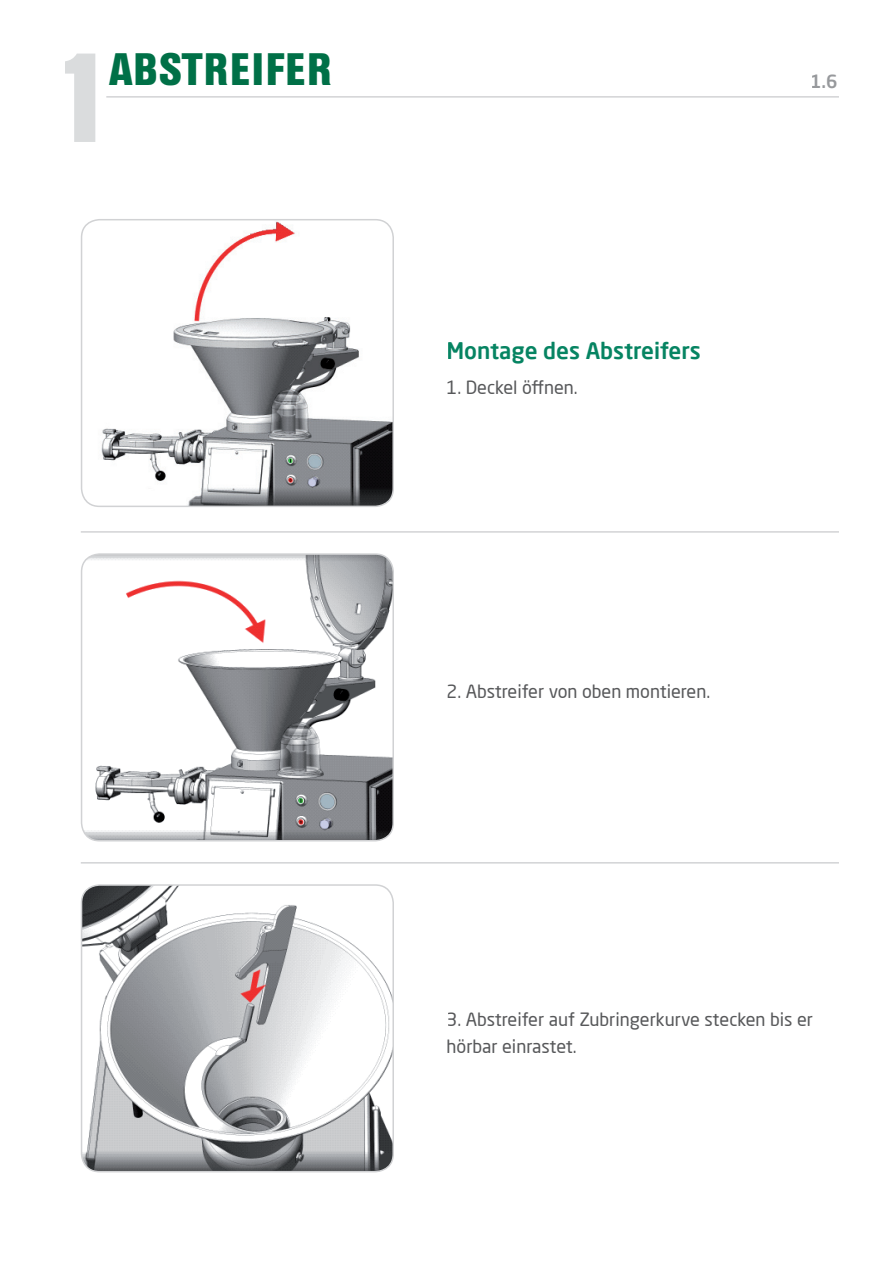
<style>
.page{position:relative;width:893px;height:1263px;background:#fff}
.page>*{position:absolute;margin:0;border:0;box-sizing:border-box;transform-origin:0 0}
.t1{font:700 127.5px "Helvetica Con BQ";color:#dadcdd}
.t2{font:700 45px "Helvetica Con BQ";letter-spacing:.02em;color:#007047}
.t3{font:500 22.5px "Neo Sans Pro";color:#068462}
.t4{font:18px/27px "Neo Sans Pro";color:#57585a}
.t5{font:500 18px "Neo Sans Pro";color:#97999c}
</style>
<div class="page">
<hr style="left:106px;top:97px;width:733px;height:1px;background:#bcbdc0">
<hr style="left:81px;top:531px;width:758px;height:1px;background:#bcbdc0">
<hr style="left:81px;top:862px;width:758px;height:1px;background:#bcbdc0">
<img style="left:82px;top:220px;width:311px;height:286px">
<div style="left:81px;top:219px;width:313px;height:288px;border:2px solid #d1d2d4;border-radius:18px"></div>
<img style="left:82px;top:556px;width:311px;height:285px">
<div style="left:81px;top:553px;width:313px;height:288px;border:2px solid #d1d2d4;border-radius:18px"></div>
<img style="left:82px;top:887px;width:311px;height:285px">
<div style="left:81px;top:884px;width:313px;height:288px;border:2px solid #d1d2d4;border-radius:18px"></div>
<h1 class="t1" style="left:51px;top:27px;width:65px">1</h1>
<h2 class="t2" style="left:109px;top:45px;width:224px">ABSTREIFER</h2>
<p class="t3" style="left:446px;top:336px;width:256px">Montage des Abstreifers</p>
<p class="t4" style="left:446px;top:373px;width:133px">1. Deckel öffnen.</p>
<p class="t5" style="left:810px;top:70px;width:29px">1.6</p>
<p class="t4" style="left:446px;top:678px;width:265px">2. Abstreifer von oben montieren.</p>
<p class="t4" style="left:446px;top:1005px;width:368px">3. Abstreifer auf Zubringerkurve stecken bis er hörbar einrastet.</p>
</div>
